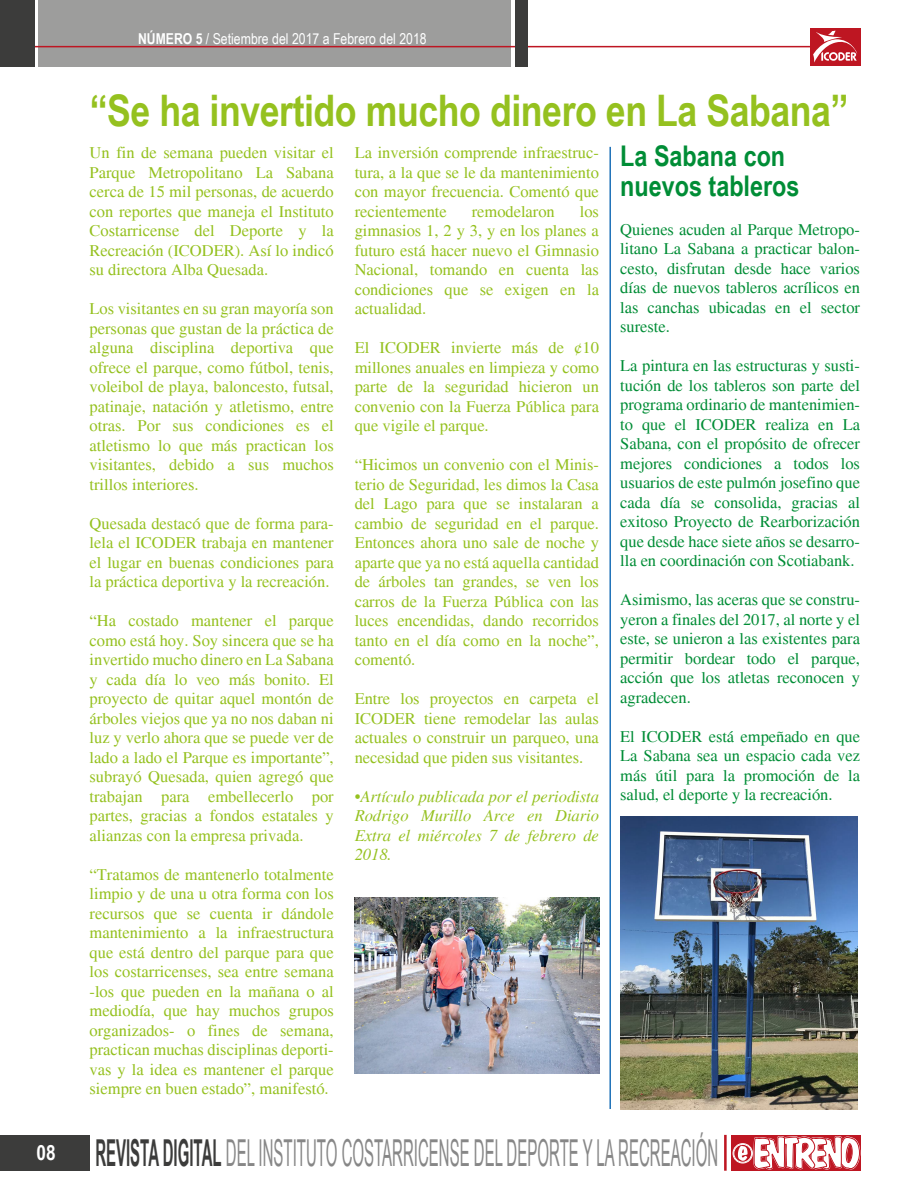
<style>
.page{position:relative;width:918px;height:1188px;background:#fff}
.page>*{position:absolute;margin:0;border:0;box-sizing:border-box;transform-origin:0 0}
.t1{font:700 43.5px "Arial Narrow";letter-spacing:-.01em;color:#95c11f}
.t2{font:37.2px "Arial Narrow";color:#878787;scale:.49 1}
.t3{font:700 28.5px/30px "Arial Narrow";color:#008d36}
.t4{font:16.5px/19.5px "Times";color:#95c11f;text-align:justify}
.t5{font:16.5px/19.5px "Times";letter-spacing:-.005em;color:#008d36;text-align:justify}
.t6{font:italic 16.5px/19.5px "Times";color:#95c11f;text-align:justify}
.t7{font:15px "Arial Narrow";color:#fff}
.s1{font-weight:700}
.s2{font-weight:700;color:#3c3c3b}
</style>
<div class="page">
<div style="left:39px;top:0;width:472px;height:67px;background:#9d9d9c"></div>
<svg style="left:732px;top:1135px;width:129px;height:36px"></svg>
<svg style="left:738px;top:1135px;width:123px;height:35px"></svg>
<div style="left:733px;top:1143px;width:20px;height:20px;border:1px solid #fff;border-radius:50%"></div>
<div style="left:734px;top:1144px;width:18px;height:18px;border:1px solid #fff;border-radius:50%"></div>
<hr style="left:724px;top:1135px;width:3px;height:36px;background:#be1622">
<div style="left:0;top:1135px;width:90px;height:36px;background:#3c3c3b"></div>
<hr style="left:0;top:46px;width:858px;height:1px;background:#be1622">
<div style="left:810px;top:28px;width:50px;height:37px;background:#be1622"></div>
<svg style="left:813px;top:31px;width:44px;height:31px"></svg>
<div style="left:0;top:0;width:35px;height:67px;background:#3c3c3b"></div>
<div style="left:515px;top:0;width:13px;height:67px;background:#3c3c3b"></div>
<img style="left:355px;top:897px;width:244px;height:177px">
<hr style="left:609px;top:147px;width:2px;height:962px;background:#1d71b8">
<img style="left:620px;top:816px;width:237px;height:293px">
<p class="t7" style="left:138px;top:28px;width:290px"><span class="s1">NÚMERO 5</span> / Setiembre del 2017 a Febrero del 2018</p>
<h1 class="t1" style="left:90px;top:78px;width:760px">“Se ha invertido mucho dinero en La Sabana”</h1>
<p class="t4" style="left:90px;top:143px;width:246px">Un fin de semana pueden visitar el Parque Metropolitano La Sabana cerca de 15 mil personas, de acuerdo con reportes que maneja el Instituto Costarricense del Deporte y la Recreación (ICODER). Así lo indicó su directora Alba Quesada.</p>
<p class="t4" style="left:90px;top:299px;width:246px">Los visitantes en su gran mayoría son personas que gustan de la práctica de alguna disciplina deportiva que ofrece el parque, como fútbol, tenis, voleibol de playa, baloncesto, futsal, patinaje, natación y atletismo, entre otras. Por sus condiciones es el atletismo lo que más practican los visitantes, debido a sus muchos trillos interiores.</p>
<p class="t4" style="left:90px;top:514px;width:246px">Quesada destacó que de forma para&shy;lela el ICODER trabaja en mantener el lugar en buenas condiciones para la práctica deportiva y la recreación.</p>
<p class="t4" style="left:90px;top:611px;width:246px">“Ha costado mantener el parque como está hoy. Soy sincera que se ha invertido mucho dinero en La Sabana y cada día lo veo más bonito. El proyecto de quitar aquel montón de árboles viejos que ya no nos daban ni luz y verlo ahora que se puede ver de lado a lado el Parque es importante”, subrayó Quesada, quien agregó que trabajan para embellecerlo por partes, gracias a fondos estatales y alianzas con la empresa privada.</p>
<p class="t4" style="left:90px;top:865px;width:246px">“Tratamos de mantenerlo totalmente limpio y de una u otra forma con los recursos que se cuenta ir dándole mantenimiento a la infraestructura que está dentro del parque para que los costarricenses, sea entre semana -los que pueden en la mañana o al mediodía, que hay muchos grupos organizados- o fines de semana, practican muchas disciplinas deporti&shy;vas y la idea es mantener el parque siempre en buen estado”, manifestó.</p>
<p class="t4" style="left:355px;top:143px;width:246px">La inversión comprende infraestruc&shy;tura, a la que se le da mantenimiento con mayor frecuencia. Comentó que recientemente</p>
<p class="t4" style="left:355px;top:202px;width:246px;text-indent:225px">los gimnasios 1, 2 y 3, y en los planes a futuro está hacer nuevo el Gimnasio Nacional, tomando en cuenta las condiciones que se exigen en la actualidad.</p>
<p class="t4" style="left:355px;top:338px;width:246px">El ICODER invierte más de ¢10 millones anuales en limpieza y como parte de la seguridad hicieron un convenio con la Fuerza Pública para que vigile el parque.</p>
<p class="t4" style="left:355px;top:455px;width:246px">“Hicimos un convenio con el Minis&shy;terio de Seguridad, les dimos la Casa del Lago para que se instalaran a cambio de seguridad en el parque.<br>Entonces ahora uno sale de noche y aparte que ya no está aquella cantidad de árboles tan grandes, se ven los carros de la Fuerza Pública con las luces encendidas, dando recorridos tanto en el día como en la noche”, comentó.</p>
<p class="t4" style="left:355px;top:689px;width:246px">Entre los proyectos en carpeta el ICODER tiene remodelar las aulas actuales o construir un parqueo, una necesidad que piden sus visitantes.</p>
<p class="t6" style="left:355px;top:787px;width:246px">•Artículo publicada por el periodista Rodrigo Murillo Arce en Diario Extra el miércoles 7 de febrero de 2018.</p>
<p class="t4" style="left:472px;top:202px;width:85px">remodelaron</p>
<h3 class="t3" style="left:620px;top:139px;width:181px">La Sabana con nuevos tableros</h3>
<p class="t5" style="left:620px;top:220px;width:241px">Quienes acuden al Parque Metropo&shy;litano La Sabana a practicar balon&shy;cesto, disfrutan desde hace varios días de nuevos tableros acrílicos en las canchas ubicadas en el sector sureste.</p>
<p class="t5" style="left:620px;top:356px;width:241px">La pintura en las estructuras y susti&shy;tución de los tableros son parte del programa ordinario de mantenimien&shy;to que el ICODER realiza en La Sabana, con el propósito de ofrecer mejores condiciones a todos los usuarios de este pulmón josefino que cada día se consolida, gracias al exitoso Proyecto de Rearborización que desde hace siete años se desarro&shy;lla en coordinación con Scotiabank.</p>
<p class="t5" style="left:620px;top:590px;width:241px">Asimismo, las aceras que se constru&shy;yeron a finales del 2017, al norte y el este, se unieron a las existentes para permitir bordear todo el parque, acción que los atletas reconocen y agradecen.</p>
<p class="t5" style="left:620px;top:727px;width:241px">El ICODER está empeñado en que La Sabana sea un espacio cada vez más útil para la promoción de la salud, el deporte y la recreación.</p>
<h2 class="t2" style="left:36px;top:1125px;width:1393px"><sup>08</sup> <span class="s2">REVISTA DIGITAL</span> DEL INSTITUTO COSTARRICENSE DEL DEPORTE Y LA RECREACIÓN</h2>
</div>
